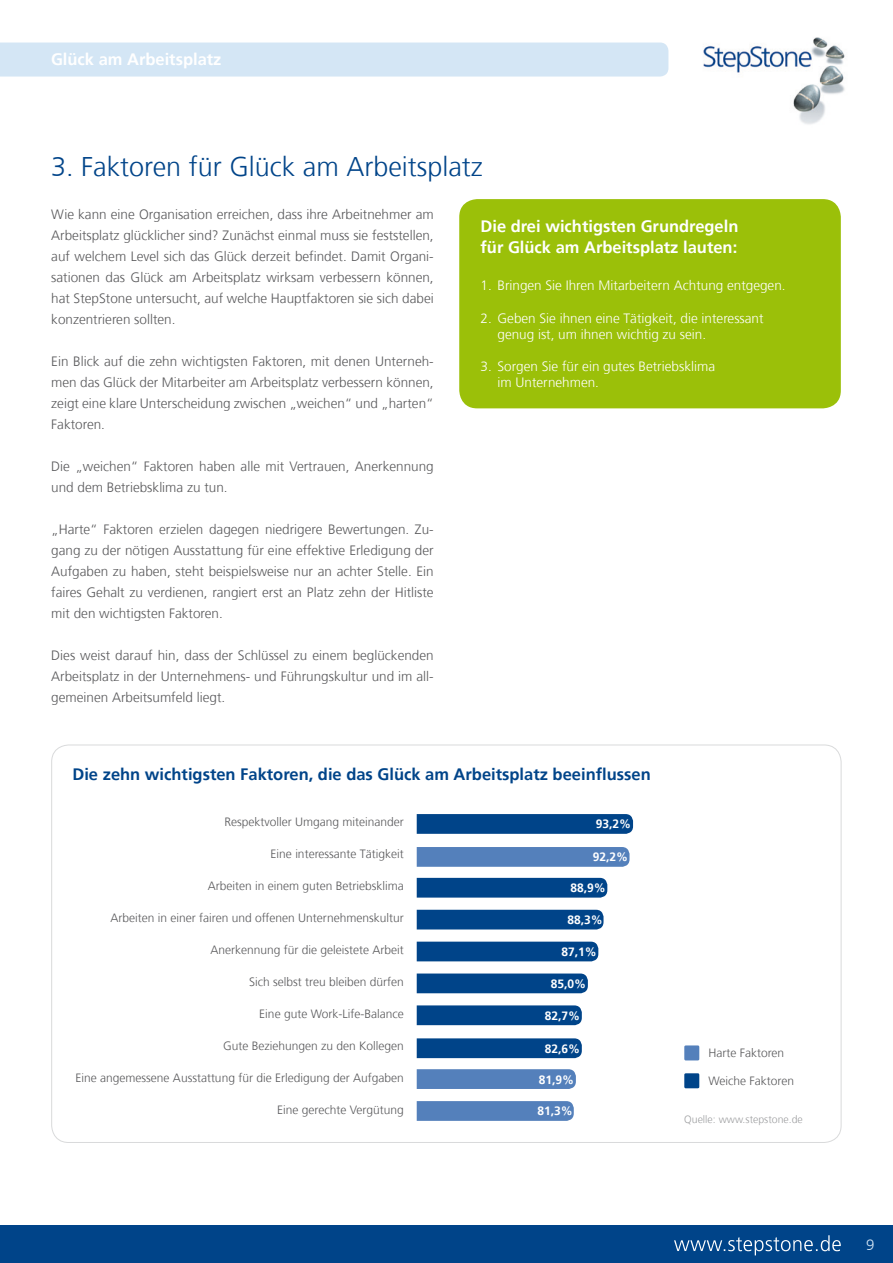
<style>
.page{position:relative;width:893px;height:1263px;background:#fff}
.page>*{position:absolute;margin:0;border:0;box-sizing:border-box;transform-origin:0 0}
.t1{font:300 27px "Frutiger";color:#004489}
.t2{font:700 16.5px/21px "Frutiger";color:#fff}
.t3{font:700 16.5px "Frutiger";color:#004489}
.t4{font:300 15px "Frutiger";color:#d4e6f5}
.t5{font:300 13.5px/21px "Frutiger";color:#58585a;text-align:justify}
.t6{font:300 13.5px/16.2px "Frutiger";color:#fff}
.t7{font:300 12px "Frutiger";color:#58585a}
.t8{font:700 12px "Frutiger";color:#fff}
.t9{font:300 10.5px "Frutiger";color:#9d9ea0}
</style>
<div class="page">
<div style="left:0;top:43px;width:668px;height:34px;background:#d4e6f5"></div>
<div style="left:0;top:1225px;width:893px;height:38px;background:#004489"></div>
<svg style="left:674px;top:1235px;width:167px;height:20px"></svg>
<img style="left:703px;top:37px;width:142px;height:87px">
<div style="left:684px;top:1045px;width:15px;height:15px;background:#5480bb;border-radius:2px"></div>
<div style="left:684px;top:1073px;width:15px;height:15px;background:#004489;border-radius:2px"></div>
<svg style="left:417px;top:814px;width:216px;height:20px"></svg>
<div style="left:417px;top:847px;width:212px;height:20px;background:#5480bb"></div>
<div style="left:417px;top:878px;width:190px;height:19px;background:#004489"></div>
<div style="left:417px;top:910px;width:186px;height:19px;background:#004489"></div>
<div style="left:417px;top:942px;width:181px;height:19px;background:#004489"></div>
<div style="left:417px;top:973px;width:171px;height:20px;background:#004489"></div>
<div style="left:417px;top:1005px;width:165px;height:20px;background:#004489"></div>
<div style="left:417px;top:1038px;width:165px;height:20px;background:#004489"></div>
<div style="left:417px;top:1069px;width:159px;height:20px;background:#5480bb"></div>
<svg style="left:417px;top:1101px;width:157px;height:20px"></svg>
<div style="left:459px;top:199px;width:382px;height:209px;background:#9bc009;border-radius:18px"></div>
<p class="t2" style="left:51px;top:49px;width:172px">Glück am Arbeitsplatz</p>
<h1 class="t1" style="left:51px;top:152px;width:433px">3. Faktoren für Glück am Arbeitsplatz</h1>
<p class="t5" style="left:51px;top:204px;width:384px">Wie kann eine Organisation erreichen, dass ihre Arbeitnehmer am Arbeitsplatz glücklicher sind? Zunächst einmal muss sie feststellen, auf welchem Level sich das Glück derzeit befindet. Damit Organi&shy;sationen das Glück am Arbeitsplatz wirksam verbessern können, hat StepStone untersucht, auf welche Hauptfaktoren sie sich dabei konzentrieren sollten.</p>
<p class="t5" style="left:51px;top:351px;width:384px">Ein Blick auf die zehn wichtigsten Faktoren, mit denen Unterneh&shy;men das Glück der Mitarbeiter am Arbeitsplatz verbessern können, zeigt eine klare Unterscheidung zwischen „weichen“ und „harten“ Faktoren.</p>
<p class="t5" style="left:51px;top:456px;width:384px">Die „weichen“ Faktoren haben alle mit Vertrauen, Anerkennung und dem Betriebsklima zu tun.</p>
<p class="t5" style="left:51px;top:519px;width:384px">„Harte“ Faktoren erzielen dagegen niedrigere Bewertungen. Zu&shy;gang zu der nötigen Ausstattung für eine effektive Erledigung der Aufgaben zu haben, steht beispielsweise nur an achter Stelle. Ein faires Gehalt zu verdienen, rangiert erst an Platz zehn der Hitliste mit den wichtigsten Faktoren.</p>
<p class="t5" style="left:51px;top:645px;width:384px">Dies weist darauf hin, dass der Schlüssel zu einem beglückenden Arbeitsplatz in der Unternehmens- und Führungskultur und im all&shy;gemeinen Arbeitsumfeld liegt.</p>
<p class="t2" style="left:480px;top:216px;width:259px">Die drei wichtigsten Grundregeln für Glück am Arbeitsplatz lauten:</p>
<p class="t6" style="left:480px;top:278px;width:307px">1. Bringen Sie Ihren Mitarbeitern Achtung entgegen.</p>
<p class="t6" style="left:497px;top:310px;width:268px;text-indent:-17px">2. Geben Sie ihnen eine Tätigkeit, die interessant genug ist, um ihnen wichtig zu sein.</p>
<p class="t6" style="left:497px;top:359px;width:219px;text-indent:-17px">3. Sorgen Sie für ein gutes Betriebsklima im Unternehmen.</p>
<p class="t3" style="left:72px;top:765px;width:580px">Die zehn wichtigsten Faktoren, die das Glück am Arbeitsplatz beeinflussen</p>
<p class="t7" style="left:224px;top:815px;width:181px">Respektvoller Umgang miteinander</p>
<p class="t7" style="left:271px;top:847px;width:135px">Eine interessante Tätigkeit</p>
<p class="t7" style="left:208px;top:879px;width:198px">Arbeiten in einem guten Betriebsklima</p>
<p class="t7" style="left:111px;top:911px;width:295px">Arbeiten in einer fairen und offenen Unternehmenskultur</p>
<p class="t7" style="left:210px;top:943px;width:195px">Anerkennung für die geleistete Arbeit</p>
<p class="t7" style="left:249px;top:975px;width:156px">Sich selbst treu bleiben dürfen</p>
<p class="t7" style="left:259px;top:1007px;width:146px">Eine gute Work-Life-Balance</p>
<p class="t7" style="left:223px;top:1039px;width:182px">Gute Beziehungen zu den Kollegen</p>
<p class="t7" style="left:76px;top:1071px;width:330px">Eine angemessene Ausstattung für die Erledigung der Aufgaben</p>
<p class="t7" style="left:277px;top:1103px;width:128px">Eine gerechte Vergütung</p>
<p class="t8" style="left:596px;top:817px;width:37px">93,2%</p>
<p class="t8" style="left:593px;top:850px;width:37px">92,2%</p>
<p class="t8" style="left:570px;top:881px;width:37px">88,9%</p>
<p class="t8" style="left:567px;top:913px;width:37px">88,3%</p>
<p class="t8" style="left:561px;top:945px;width:37px">87,1%</p>
<p class="t8" style="left:551px;top:977px;width:37px">85,0%</p>
<p class="t8" style="left:545px;top:1008px;width:37px">82,7%</p>
<p class="t8" style="left:545px;top:1041px;width:37px">82,6%</p>
<p class="t8" style="left:539px;top:1072px;width:37px">81,9%</p>
<p class="t8" style="left:537px;top:1104px;width:37px">81,3%</p>
<p class="t7" style="left:708px;top:1046px;width:77px">Harte Faktoren</p>
<p class="t7" style="left:708px;top:1074px;width:87px">Weiche Faktoren</p>
<p class="t9" style="left:684px;top:1113px;width:120px">Quelle: www.stepstone.de</p>
<p class="t4" style="left:866px;top:1236px;width:10px">9</p>
</div>
